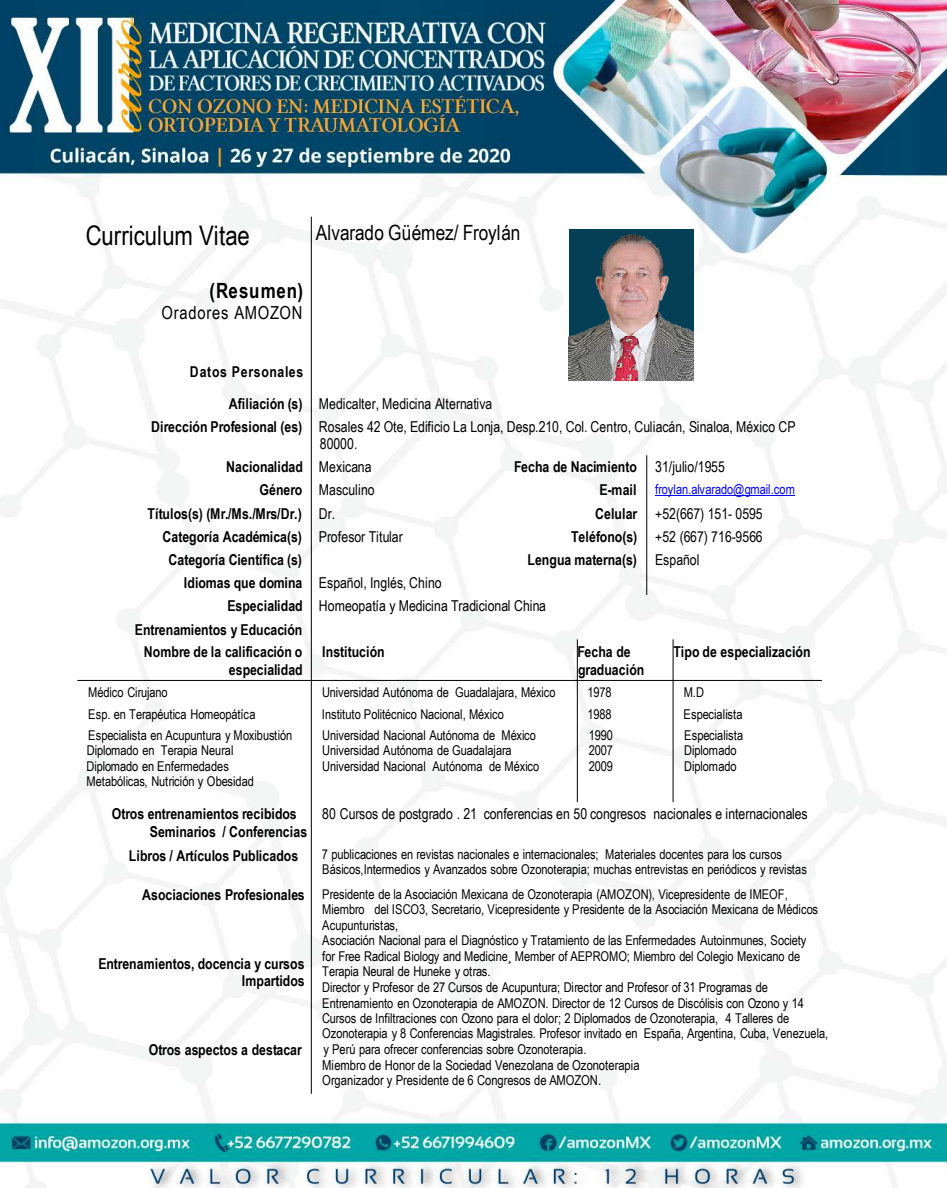
<style>
.page{position:relative;width:947px;height:1188px;background:#fff}
.page>*{position:absolute;margin:0;border:0;box-sizing:border-box;transform-origin:0 0}
.t1{font:27px "Arial Narrow";color:#000}
.t2{font:21px "Arial Narrow";color:#000}
.t3{font:700 21px "Arial Narrow";letter-spacing:.04em;color:#000}
.t4{font:18px "Arial Narrow";letter-spacing:.045em;color:#000}
.t5{font:700 15px/17.4px "Arial Narrow";color:#000;text-align:right}
.t6{font:15px/32.1px "Arial Narrow";letter-spacing:.005em;color:#000}
.t7{font:13.65px/15.6px "Arial Narrow";letter-spacing:.005em;color:#000}
.t8{font:13.5px/15.6px "Arial Narrow";letter-spacing:-.01em;color:#000}
.t9{font:13.5px "Arial Narrow";letter-spacing:-.01em;color:#00f}
.t10{font:13.5px "Arial Narrow";letter-spacing:.01em;color:#000}
.s1{font-weight:700}
.s2{font-weight:400}
.s3{font-weight:700;font-size:15px;color:#000}
</style>
<div class="page">
<img style="left:0;top:0;width:946px;height:1188px">
<hr style="left:311px;top:217px;width:1px;height:877px;background:#000">
<hr style="left:577px;top:639px;width:1px;height:163px;background:#000">
<hr style="left:672px;top:639px;width:1px;height:163px;background:#000">
<hr style="left:77px;top:680px;width:744px;height:1px;background:#000">
<hr style="left:646px;top:455px;width:1px;height:140px;background:#000">
<hr style="left:655px;top:495px;width:140px;height:1px;background:#00f">
<img style="left:568px;top:231px;width:125px;height:150px">
<h1 class="t1" style="left:86px;top:216px;width:166px">Curriculum Vitae</h1>
<h2 class="t2" style="left:316px;top:217px;width:206px">Alvarado Güémez/ Froylán</h2>
<h2 class="t3" style="left:209px;top:274px;width:95px">(Resumen)</h2>
<h3 class="t4" style="left:161px;top:300px;width:143px">Oradores AMOZON</h3>
<p class="t6" style="left:229px;top:355px;width:265px;text-indent:-39px"><span class="s1">Datos Personales<br>Afiliación (s)</span> Medicalter, Medicina Alternativa</p>
<p class="t6" style="left:320px;top:417px;width:477px;line-height:17.4px;text-indent:-169px"><span class="s1">Dirección Profesional (es)</span> Rosales 42 Ote, Edificio La Lonja, Desp.210, Col. Centro, Culiacán, Sinaloa, México CP<br>80000.</p>
<p class="t5" style="left:226px;top:457px;width:147px">Nacionalidad <span class="s2">Mexicana</span></p>
<p class="t5" style="left:514px;top:457px;width:212px">Fecha de Nacimiento <span class="s2">31/julio/1955</span></p>
<p class="t6" style="left:259px;top:473px;width:117px"><span class="s1">Género</span> Masculino</p>
<p class="t9" style="left:599px;top:479px;width:197px"><span class="s3">E-mail</span> froylan.alvarado@gmail.com</p>
<p class="t5" style="left:148px;top:504px;width:189px">Títulos(s) (Mr./Ms./Mrs/Dr.) <span class="s2">Dr.</span></p>
<p class="t6" style="left:595px;top:497px;width:169px"><span class="s1">Celular</span> +52(667) 151- 0595</p>
<p class="t5" style="left:163px;top:527px;width:242px">Categoría Académica(s) <span class="s2">Profesor Titular</span></p>
<p class="t6" style="left:571px;top:520px;width:193px"><span class="s1">Teléfono(s)</span> +52 (667) 716-9566</p>
<p class="t5" style="left:169px;top:550px;width:135px">Categoría Científica (s)</p>
<p class="t5" style="left:527px;top:550px;width:173px">Lengua materna(s) <span class="s2">Español</span></p>
<p class="t6" style="left:184px;top:566px;width:259px"><span class="s1">Idiomas que domina</span> Español, Inglés, Chino</p>
<p class="t6" style="left:227px;top:589px;width:320px"><span class="s1">Especialidad</span> Homeopatía y Medicina Tradicional China</p>
<p class="t5" style="left:135px;top:620px;width:169px">Entrenamientos y Educación</p>
<p class="t5" style="left:144px;top:642px;width:160px">Nombre de la calificación o especialidad</p>
<p class="t5" style="left:322px;top:642px;width:64px">Institución</p>
<p class="t5" style="left:577px;top:642px;width:68px;text-align:left">Fecha de graduación</p>
<p class="t5" style="left:673px;top:642px;width:139px">Tipo de especialización</p>
<p class="t8" style="left:88px;top:684px;width:81px">Médico Cirujano</p>
<p class="t8" style="left:322px;top:684px;width:235px">Universidad Autónoma de Guadalajara, México</p>
<p class="t8" style="left:587px;top:684px;width:26px">1978</p>
<p class="t8" style="left:683px;top:684px;width:22px">M.D</p>
<p class="t8" style="left:88px;top:706px;width:169px">Esp. en Terapéutica Homeopátíca</p>
<p class="t8" style="left:322px;top:706px;width:183px">Instituto Politécnico Nacional, México</p>
<p class="t8" style="left:587px;top:706px;width:26px">1988</p>
<p class="t10" style="left:683px;top:704px;width:60px">Especialista</p>
<p class="t8" style="left:87px;top:727px;width:207px">Especialista en Acupuntura y Moxibustión Diplomado en Terapia Neural<br>Diplomado en Enfermedades Metabólicas, Nutrición y Obesidad</p>
<p class="t8" style="left:322px;top:727px;width:219px">Universidad Nacional Autónoma de México<br>Universidad Autónoma de Guadalajara<br>Universidad Nacional Autónoma de México</p>
<p class="t8" style="left:588px;top:727px;width:26px;text-align:justify">1990<br>2007<br>2009</p>
<p class="t8" style="left:684px;top:727px;width:60px">Especialista<br>Diplomado<br>Diplomado</p>
<p class="t5" style="left:150px;top:804px;width:159px;line-height:18px;text-align:left;text-indent:-38px">Otros entrenamientos recibidos<br>Seminarios / Conferencias</p>
<p class="t6" style="left:322px;top:798px;width:486px">80 Cursos de postgrado . 21 conferencias en 50 congresos nacionales e internacionales</p>
<p class="t5" style="left:129px;top:846px;width:171px">Libros / Artículos Publicados</p>
<p class="t8" style="left:322px;top:846px;width:486px">7 publicaciones en revistas nacionales e internacionales; Materiales docentes para los cursos<br>Básicos,Intermedios y Avanzados sobre Ozonoterapia; muchas entrevistas en periódicos y revistas</p>
<p class="t5" style="left:142px;top:885px;width:164px">Asociaciones Profesionales</p>
<p class="t8" style="left:322px;top:886px;width:508px">Presidente de la Asociación Mexicana de Ozonoterapia (AMOZON), Vicepresidente de IMEOF, Miembro del ISCO3, Secretario, Vicepresidente y Presidente de la Asociación Mexicana de Médicos Acupunturistas,<br>Asociación Nacional para el Diagnóstico y Tratamiento de las Enfermedades Autoinmunes, Society<br>for Free Radical Biology and Medicine¸ Member of AEPROMO; Miembro del Colegio Mexicano de Terapia Neural de Huneke y otras.<br>Director y Profesor de 27 Cursos de Acupuntura; Director and Profesor of 31 Programas de Entrenamiento en Ozonoterapia de AMOZON. Director de 12 Cursos de Discólisis con Ozono y 14<br>Cursos de Infiltraciones con Ozono para el dolor; 2 Diplomados de Ozonoterapia, 4 Talleres de Ozonoterapia y 8 Conferencias Magistrales. Profesor invitado en España, Argentina, Cuba, Venezuela, y Perú para ofrecer conferencias sobre Ozonoterapia.</p>
<p class="t7" style="left:322px;top:1057px;width:319px">Miembro de Honor de la Sociedad Venezolana de Ozonoterapia<br>Organizador y Presidente de 6 Congresos de AMOZON.</p>
<p class="t5" style="left:98px;top:955px;width:208px;line-height:16.8px">Entrenamientos, docencia y cursos<br>Impartidos</p>
<p class="t5" style="left:149px;top:1040px;width:154px">Otros aspectos a destacar</p>
</div>
